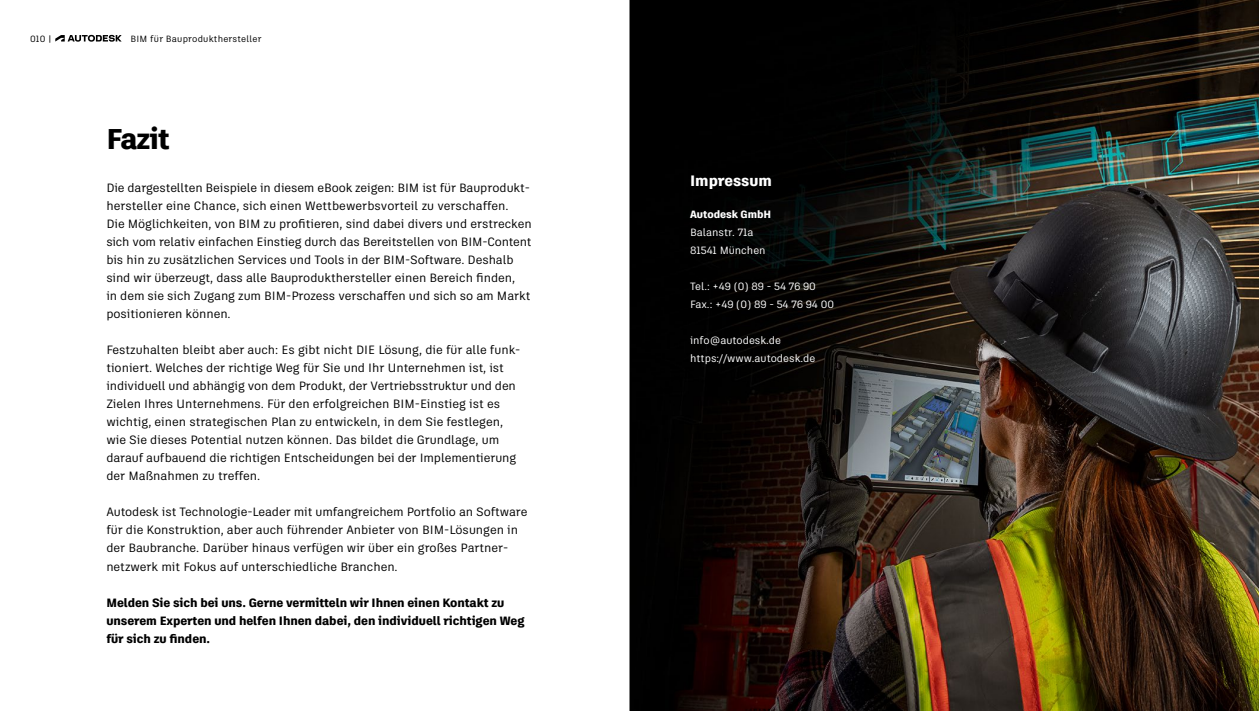
<style>
.page{position:relative;width:1259px;height:711px;background:#fff}
.page>*{position:absolute;margin:0;border:0;box-sizing:border-box;transform-origin:0 0}
.t1{font:800 28.5px "Artifakt Legend";letter-spacing:-.03em;color:#000}
.t2{font:800 15px "Artifakt Legend";color:#fff}
.t3{font:12px/18px "Artifakt Legend";color:#000}
.t4{font:800 12px/18px "Artifakt Legend";letter-spacing:-.005em;color:#000}
.t5{font:10.5px/18px "Artifakt Legend";color:#fff}
.t6{font:800 10.5px "Artifakt Legend";color:#fff}
.t7{font:9px "Artifakt Legend";letter-spacing:.025em;color:#000}
</style>
<div class="page">
<img style="left:629px;top:0;width:630px;height:710px">
<svg style="left:55px;top:35px;width:67px;height:7px"></svg>
<p class="t7" style="left:30px;top:32px;width:23px">010 |</p>
<p class="t7" style="left:130px;top:32px;width:133px">BIM für Bauprodukthersteller</p>
<h1 class="t1" style="left:106px;top:119px;width:65px">Fazit</h1>
<p class="t3" style="left:106px;top:179px;width:427px">Die dargestellten Beispiele in diesem eBook zeigen: BIM ist für Bauprodukt&shy;hersteller eine Chance, sich einen Wettbewerbsvorteil zu verschaffen.<br>Die Möglichkeiten, von BIM zu profitieren, sind dabei divers und erstrecken sich vom relativ einfachen Einstieg durch das Bereitstellen von BIM-Content bis hin zu zusätzlichen Services und Tools in der BIM-Software. Deshalb sind wir überzeugt, dass alle Bauprodukthersteller einen Bereich finden,<br>in dem sie sich Zugang zum BIM-Prozess verschaffen und sich so am Markt positionieren können.</p>
<p class="t3" style="left:106px;top:341px;width:414px">Festzuhalten bleibt aber auch: Es gibt nicht DIE Lösung, die für alle funk&shy;tioniert. Welches der richtige Weg für Sie und Ihr Unternehmen ist, ist individuell und abhängig von dem Produkt, der Vertriebsstruktur und den Zielen Ihres Unternehmens. Für den erfolgreichen BIM-Einstieg ist es wichtig, einen strategischen Plan zu entwickeln, in dem Sie festlegen, wie Sie dieses Potential nutzen können. Das bildet die Grundlage, um darauf aufbauend die richtigen Entscheidungen bei der Implementierung der Maßnahmen zu treffen.</p>
<p class="t3" style="left:106px;top:503px;width:423px">Autodesk ist Technologie-Leader mit umfangreichem Portfolio an Software für die Konstruktion, aber auch führender Anbieter von BIM-Lösungen in der Baubranche. Darüber hinaus verfügen wir über ein großes Partner&shy;netzwerk mit Fokus auf unterschiedliche Branchen.</p>
<p class="t4" style="left:106px;top:593px;width:420px">Melden Sie sich bei uns. Gerne vermitteln wir Ihnen einen Kontakt zu unserem Experten und helfen Ihnen dabei, den individuell richtigen Weg für sich zu finden.</p>
<p class="t2" style="left:690px;top:170px;width:83px">Impressum</p>
<p class="t6" style="left:690px;top:207px;width:83px">Autodesk GmbH</p>
<p class="t5" style="left:690px;top:223px;width:77px">Balanstr. 71a<br>81541 München</p>
<p class="t5" style="left:690px;top:277px;width:145px">Tel.: +49 (0) 89 - 54 76 90<br>Fax.: +49 (0) 89 - 54 76 94 00</p>
<p class="t5" style="left:690px;top:331px;width:127px">info@autodesk.de https://www.autodesk.de</p>
</div>
